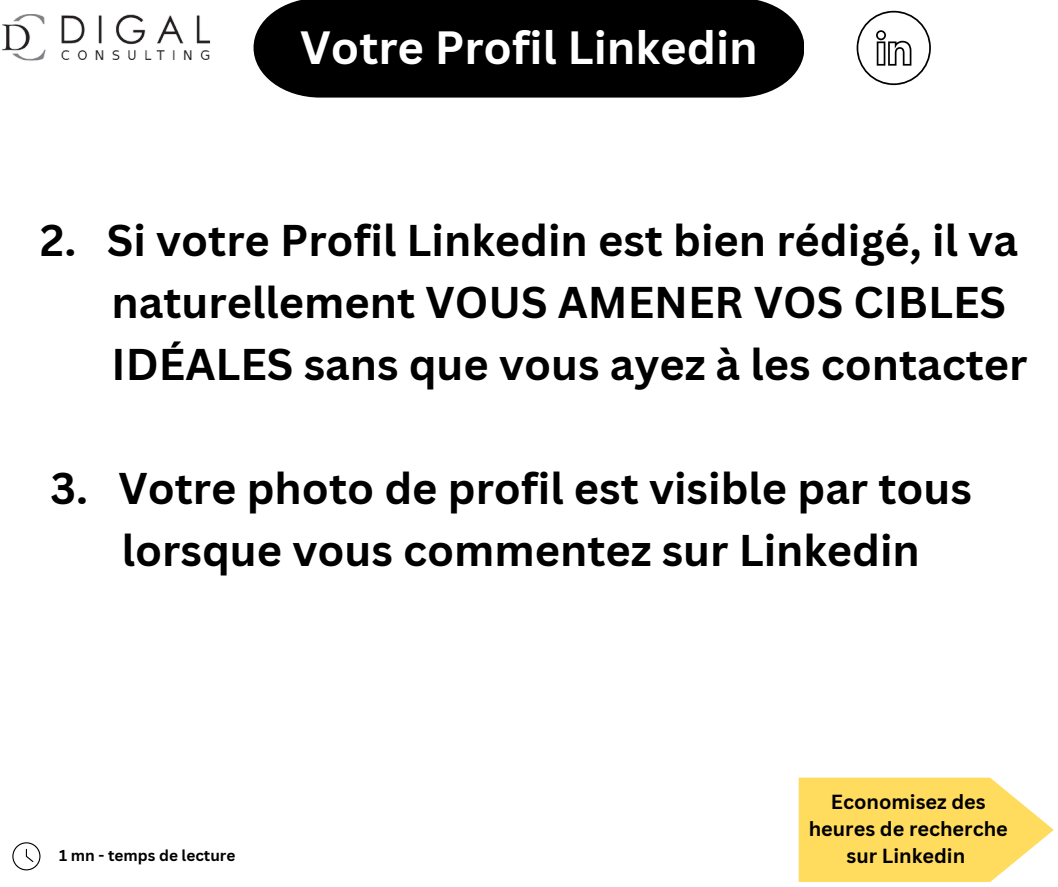
<style>
.page{position:relative;width:1058px;height:887px;background:#fff}
.page>*{position:absolute;margin:0;border:0;box-sizing:border-box;transform-origin:0 0}
.t1{font:700 45.3px "Canva Sans";color:#fff}
.t2{font:700 43.2px "Canva Sans";color:#000}
.t3{font:700 19.8px/27px "Canva Sans";color:#000;text-align:center}
.t4{font:700 15.3px "Canva Sans";color:#000}
</style>
<div class="page">
<img style="left:2px;top:15px;width:209px;height:46px">
<svg style="left:12px;top:842px;width:28px;height:28px"></svg>
<svg style="left:798px;top:777px;width:255px;height:105px;background:#ffe072"></svg>
<div style="left:253px;top:0;width:551px;height:98px;background:#000"></div>
<svg style="left:856px;top:11px;width:74px;height:74px"></svg>
<p class="t1" style="left:300px;top:16px;width:459px">Votre Profil Linkedin</p>
<p class="t2" style="left:40px;top:210px;width:979px">2. Si votre Profil Linkedin est bien rédigé, il va</p>
<p class="t2" style="left:112px;top:272px;width:895px">naturellement VOUS AMENER VOS CIBLES</p>
<p class="t2" style="left:112px;top:333px;width:917px">IDÉALES sans que vous ayez à les contacter</p>
<p class="t2" style="left:50px;top:457px;width:923px">3. Votre photo de profil est visible par tous</p>
<p class="t2" style="left:122px;top:519px;width:799px">lorsque vous commentez sur Linkedin</p>
<p class="t4" style="left:59px;top:844px;width:178px">1 mn - temps de lecture</p>
<p class="t3" style="left:808px;top:787px;width:201px">Economisez des heures de recherche sur Linkedin</p>
</div>
